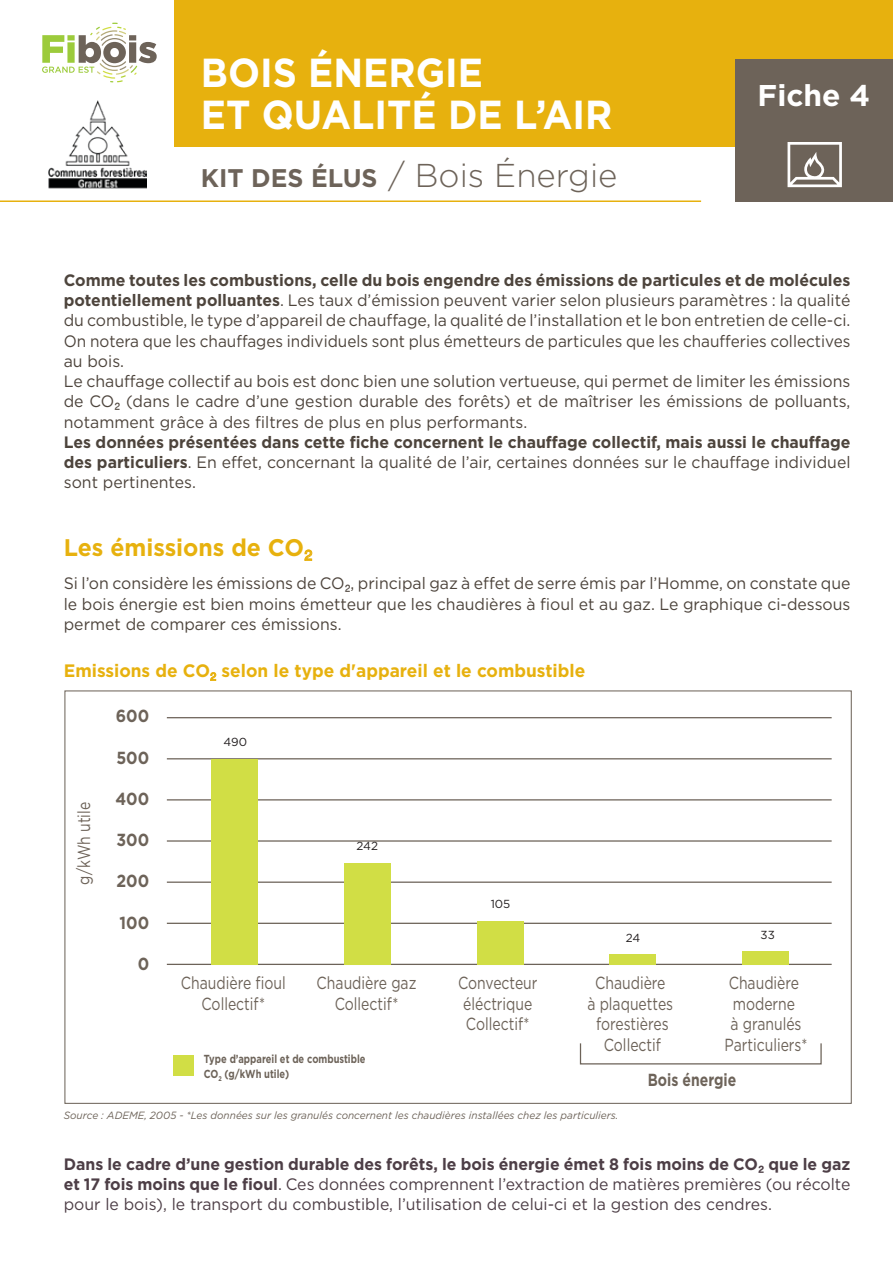
<style>
.page{position:relative;width:893px;height:1263px;background:#fff}
.page>*{position:absolute;margin:0;border:0;box-sizing:border-box;transform-origin:0 0}
.Grd_Titre{font:700 40.5px/42px "Gotham HTF";color:#fff;scale:.93 1}
.t1{font:300 33px "Gotham HTF";color:#6d6359}
.t2{font:700 30px "Gotham HTF";color:#fff}
.t3{font:700 25.5px "Gotham HTF";color:#6d6359}
.Titre_Energie{font:700 24px "Gotham HTF";color:#e7b10e;scale:.96 1}
.Texte{font:700 18px "Gotham HTF";color:#e7b10e;scale:.96 1}
.t4{font:17.55px/20.4px "Gotham HTF";color:#6d6359;text-align:center;scale:.8 1}
.t5{font:700 17.55px "Gotham HTF";color:#6d6359;scale:.9 1}
.t6{font:700 17.55px "Gotham HTF";color:#6d6359;scale:.8 1}
.Texte-2{font:16.5px/20.2px "Gotham HTF";color:#4d443c;text-align:justify;scale:.96 1}
.Texte-3{font:16.5px/20.2px "Gotham HTF";color:#4d3e46;text-align:justify;scale:.96 1}
.Texte-4{font:700 16.5px/20.2px "Gotham HTF";color:#4d443c;text-align:justify;scale:.96 1}
.t7{font:700 11.7px/14.5px "Gotham HTF";color:#6d6359;scale:.8 1}
.t8{font:11.7px "Gotham HTF";color:#231f20}
.legende{font:italic 10.5px "Gotham HTF";color:#6d6359;scale:.96 1}
.s1{font-weight:700}
.s2{font-family:"Helvetica Neue"}
.s3{font-weight:400}
.s4{font-family:"Helvetica Neue";font-weight:400}
.s5{font-family:"Helvetica Neue";font-weight:700}
</style>
<div class="page">
<img style="left:49px;top:100px;width:98px;height:89px">
<div style="left:174px;top:0;width:719px;height:147px;background:#e7b10e"></div>
<svg style="left:42px;top:23px;width:115px;height:59px"></svg>
<hr style="left:0;top:200px;width:701px;height:2px;background:#e7b10e">
<div style="left:735px;top:60px;width:157px;height:142px;background:#6d6359"></div>
<svg style="left:787px;top:142px;width:55px;height:45px"></svg>
<hr style="left:167px;top:717px;width:665px;height:1px;background:#6d6359">
<hr style="left:167px;top:758px;width:665px;height:1px;background:#6d6359">
<hr style="left:167px;top:840px;width:665px;height:2px;background:#6d6359">
<hr style="left:167px;top:881px;width:665px;height:2px;background:#6d6359">
<hr style="left:167px;top:923px;width:665px;height:1px;background:#6d6359">
<hr style="left:167px;top:964px;width:665px;height:1px;background:#6d6359">
<hr style="left:167px;top:799px;width:665px;height:1px;background:#6d6359">
<div style="left:173px;top:1055px;width:21px;height:20px;background:#d1de45"></div>
<div style="left:580px;top:1043px;width:242px;height:21px;border:1px solid #6d6359"></div>
<div style="left:212px;top:759px;width:46px;height:206px;background:#d1de45"></div>
<div style="left:344px;top:863px;width:47px;height:102px;background:#d1de45"></div>
<div style="left:477px;top:921px;width:46px;height:44px;background:#d1de45"></div>
<div style="left:610px;top:954px;width:46px;height:11px;background:#d1de45"></div>
<div style="left:742px;top:951px;width:46px;height:14px;background:#d1de45"></div>
<p class="Grd_Titre" style="left:201px;top:50px;width:444px">BOIS ÉNERGIE<br>ET QUALITÉ DE L’AIR</p>
<p class="t3" style="left:201px;top:163px;width:178px">KIT DES ÉLUS</p>
<p class="t1" style="left:388px;top:157px;width:231px">/ Bois Énergie</p>
<p class="t2" style="left:758px;top:78px;width:114px">Fiche 4</p>
<p class="Texte-2" style="left:64px;top:270px;width:821px"><span class="s1">Comme toutes les combustions, celle du bois engendre des émissions de particules et de molécules potentiellement polluantes</span>. Les taux d’émission peuvent varier selon plusieurs paramètres : la qualité du combustible, le type d’appareil de chauffage, la qualité de l’installation et le bon entretien de celle-ci.<br>On notera que les chauffages individuels sont plus émetteurs de particules que les chaufferies collectives au bois.</p>
<p class="Texte-2" style="left:64px;top:371px;width:821px">Le chauffage collectif au bois est donc bien une solution vertueuse, qui permet de limiter les émissions de CO<span class="s2">₂</span> (dans le cadre d’une gestion durable des forêts) et de maîtriser les émissions de polluants, notamment grâce à des filtres de plus en plus performants.</p>
<p class="Texte-4" style="left:64px;top:431px;width:821px">Les données présentées dans cette fiche concernent le chauffage collectif, mais aussi le chauffage des particuliers<span class="s3">. En effet, concernant la qualité de l’air, certaines données sur le chauffage individuel sont pertinentes.</span></p>
<p class="Titre_Energie" style="left:64px;top:534px;width:261px">Les émissions de CO<span class="s4">₂</span></p>
<p class="Texte-2" style="left:64px;top:573px;width:821px">Si l’on considère les émissions de CO<span class="s2">₂</span>, principal gaz à effet de serre émis par l’Homme, on constate que le bois énergie est bien moins émetteur que les chaudières à fioul et au gaz. Le graphique ci-dessous permet de comparer ces émissions.</p>
<p class="Texte" style="left:64px;top:661px;width:545px">Emissions de CO<span class="s4">₂</span> selon le type d'appareil et le combustible</p>
<p class="t4" style="left:73px;top:885px;width:105px;rotate:-90deg">g/kWh utile</p>
<p class="t5" style="left:116px;top:706px;width:39px">600</p>
<p class="t5" style="left:116px;top:747px;width:38px">500</p>
<p class="t5" style="left:115px;top:788px;width:39px">400</p>
<p class="t5" style="left:116px;top:830px;width:38px">300</p>
<p class="t5" style="left:116px;top:871px;width:38px">200</p>
<p class="t5" style="left:120px;top:912px;width:34px">100</p>
<p class="t5" style="left:138px;top:953px;width:14px">0</p>
<p class="t8" style="left:224px;top:735px;width:25px">490</p>
<p class="t8" style="left:357px;top:840px;width:23px">242</p>
<p class="t4" style="left:181px;top:973px;width:133px">Chaudière fioul<br>Collectif*</p>
<p class="t4" style="left:317px;top:973px;width:126px">Chaudière gaz<br>Collectif*</p>
<p class="t7" style="left:204px;top:1051px;width:204px">Type d’appareil et de combustible<br>CO<sub>2</sub> (g/kWh utile)</p>
<p class="t8" style="left:491px;top:898px;width:21px">105</p>
<p class="t4" style="left:458px;top:973px;width:101px;text-align:left">Convecteur éléctrique<br>Collectif*</p>
<p class="t8" style="left:626px;top:931px;width:16px">24</p>
<p class="t8" style="left:761px;top:928px;width:16px">33</p>
<p class="t4" style="left:724px;top:973px;width:105px">Chaudière moderne<br>à granulés<br>Particuliers*</p>
<p class="t4" style="left:587px;top:973px;width:109px">Chaudière<br>à plaquettes forestières<br>Collectif</p>
<p class="t6" style="left:648px;top:1069px;width:112px">Bois énergie</p>
<p class="legende" style="left:64px;top:1110px;width:579px">Source : ADEME, 2005 - *Les données sur les granulés concernent les chaudières installées chez les particuliers.</p>
<p class="Texte-3" style="left:64px;top:1154px;width:821px"><span class="s1">Dans le cadre d’une gestion durable des forêts, le bois énergie émet 8 fois moins de CO</span><span class="s5">₂</span> <span class="s1">que le gaz et 17 fois moins que le fioul</span>. Ces données comprennent l’extraction de matières premières (ou récolte pour le bois), le transport du combustible, l’utilisation de celui-ci et la gestion des cendres.</p>
</div>
